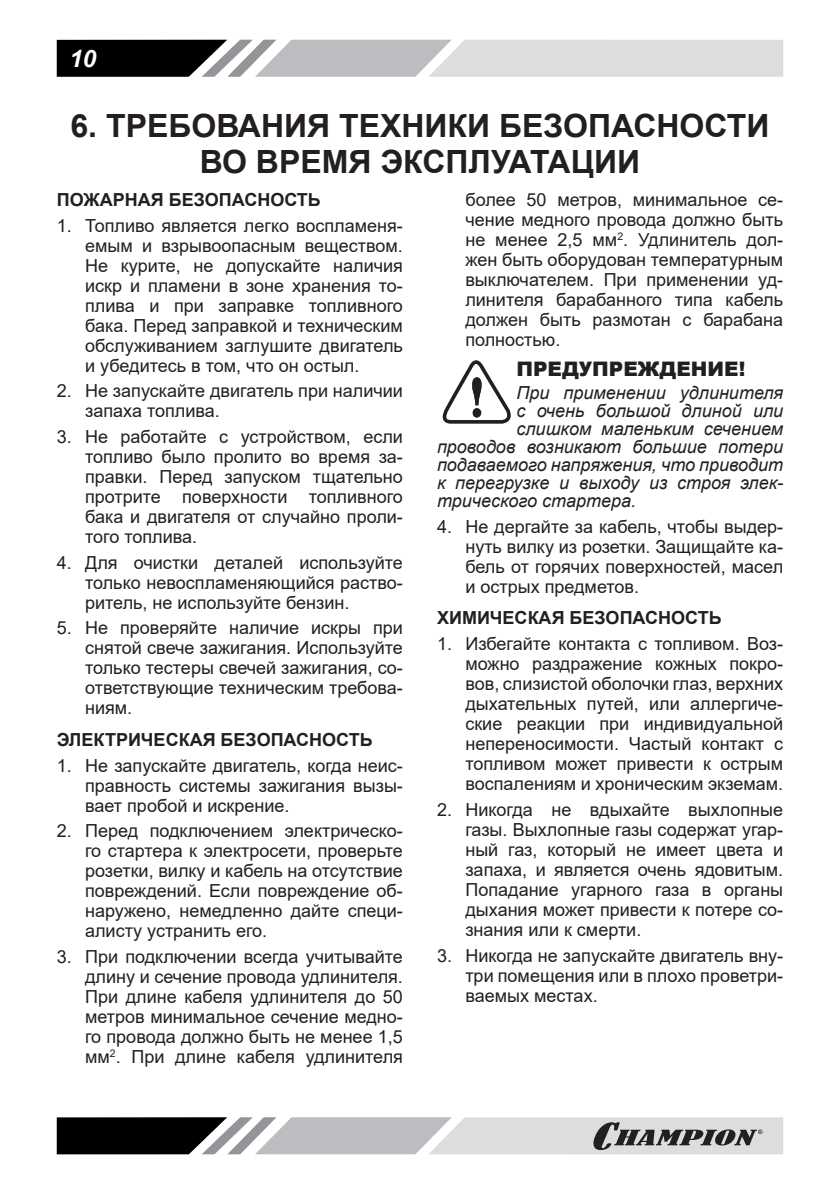
<style>
.page{position:relative;width:840px;height:1191px;background:#fff}
.page>*{position:absolute;margin:0;border:0;box-sizing:border-box;transform-origin:0 0}
.t1{font:700 32px/36px "Arial";color:#231f20;text-align:center}
.t2{font:italic 700 24px "Arial";color:#fff}
.t3{font:900 20px "Arial";color:#231f20}
.t4{font:18px/20px "Arial";color:#231f20;text-align:justify}
.t5{font:italic 18px "Arial";color:#231f20}
.t6{font:700 18px "Arial";color:#231f20}
</style>
<div class="page">
<svg style="left:57px;top:40px;width:725px;height:37px;background:#a7a8a9"></svg>
<svg style="left:57px;top:1117px;width:725px;height:37px;background:#9c9c9e"></svg>
<svg style="left:442px;top:360px;width:69px;height:64px"></svg>
<h2 class="t2" style="left:70px;top:42px;width:28px">10</h2>
<h1 class="t1" style="left:70px;top:108px;width:700px">6. ТРЕБОВАНИЯ ТЕХНИКИ БЕЗОПАСНОСТИ<br>ВО ВРЕМЯ ЭКСПЛУАТАЦИИ</h1>
<p class="t6" style="left:57px;top:187px;width:265px">ПОЖАРНАЯ БЕЗОПАСНОСТЬ</p>
<p class="t4" style="left:85px;top:215px;width:319px;text-indent:-28px">1. Топливо является легко воспламеня&shy;емым и взрывоопасным веществом.<br>Не курите, не допускайте наличия искр и пламени в зоне хранения то&shy;плива и при заправке топливного бака. Перед заправкой и техническим обслуживанием заглушите двигатель и убедитесь в том, что он остыл.</p>
<p class="t4" style="left:85px;top:381px;width:319px;text-indent:-28px">2. Не запускайте двигатель при наличии запаха топлива.</p>
<p class="t4" style="left:85px;top:426px;width:319px;text-indent:-28px">3. Не работайте с устройством, если топливо было пролито во время за&shy;правки. Перед запуском тщательно протрите поверхности топливного бака и двигателя от случайно проли&shy;того топлива.</p>
<p class="t4" style="left:85px;top:552px;width:319px;text-indent:-28px">4. Для очистки деталей используйте только невоспламеняющийся раство&shy;ритель, не используйте бензин.</p>
<p class="t4" style="left:85px;top:618px;width:319px;text-indent:-28px">5. Не проверяйте наличие искры при снятой свече зажигания. Используйте только тестеры свечей зажигания, со&shy;ответствующие техническим требова&shy;ниям.</p>
<p class="t6" style="left:57px;top:727px;width:317px">ЭЛЕКТРИЧЕСКАЯ БЕЗОПАСНОСТЬ</p>
<p class="t4" style="left:85px;top:755px;width:319px;text-indent:-28px">1. Не запускайте двигатель, когда неис&shy;правность системы зажигания вызы&shy;вает пробой и искрение.</p>
<p class="t4" style="left:85px;top:820px;width:319px;text-indent:-28px">2. Перед подключением электрическо&shy;го стартера к электросети, проверьте розетки, вилку и кабель на отсутствие повреждений. Если повреждение об&shy;наружено, немедленно дайте специ&shy;алисту устранить его.</p>
<p class="t4" style="left:85px;top:946px;width:319px;text-indent:-28px">3. При подключении всегда учитывайте длину и сечение провода удлинителя.<br>При длине кабеля удлинителя до 50 метров минимальное сечение медно&shy;го провода должно быть не менее 1,5 мм<sup>2</sup>. При длине кабеля удлинителя</p>
<p class="t4" style="left:465px;top:189px;width:319px">более 50 метров, минимальное се&shy;чение медного провода должно быть не менее 2,5 мм<sup>2</sup>. Удлинитель дол&shy;жен быть оборудован температурным выключателем. При применении уд&shy;линителя барабанного типа кабель должен быть размотан с барабана полностью.</p>
<p class="t3" style="left:516px;top:354px;width:230px">ПРЕДУПРЕЖДЕНИЕ!</p>
<p class="t5" style="left:516px;top:381px;width:268px">При применении удлинителя</p>
<p class="t5" style="left:516px;top:399px;width:268px">с очень большой длиной или</p>
<p class="t5" style="left:516px;top:417px;width:268px">слишком маленьким сечением</p>
<p class="t5" style="left:437px;top:435px;width:347px">проводов возникают большие потери</p>
<p class="t5" style="left:437px;top:453px;width:347px">подаваемого напряжения, что приводит</p>
<p class="t5" style="left:437px;top:471px;width:347px">к перегрузке и выходу из строя элек-</p>
<p class="t5" style="left:437px;top:489px;width:200px">трического стартера.</p>
<p class="t4" style="left:465px;top:516px;width:319px;text-indent:-28px">4. Не дергайте за кабель, чтобы выдер&shy;нуть вилку из розетки. Защищайте ка&shy;бель от горячих поверхностей, масел и острых предметов.</p>
<p class="t6" style="left:437px;top:605px;width:286px">ХИМИЧЕСКАЯ БЕЗОПАСНОСТЬ</p>
<p class="t4" style="left:465px;top:633px;width:319px;text-indent:-28px">1. Избегайте контакта с топливом. Воз&shy;можно раздражение кожных покро&shy;вов, слизистой оболочки глаз, верхних дыхательных путей, или аллергиче&shy;ские реакции при индивидуальной непереносимости. Частый контакт с топливом может привести к острым воспалениям и хроническим экземам.</p>
<p class="t4" style="left:465px;top:799px;width:319px;text-indent:-28px">2. Никогда не вдыхайте выхлопные газы. Выхлопные газы содержат угар&shy;ный газ, который не имеет цвета и запаха, и является очень ядовитым.<br>Попадание угарного газа в органы дыхания может привести к потере со&shy;знания или к смерти.</p>
<p class="t4" style="left:465px;top:945px;width:319px;text-indent:-28px">3. Никогда не запускайте двигатель вну&shy;три помещения или в плохо проветри&shy;ваемых местах.</p>
</div>
